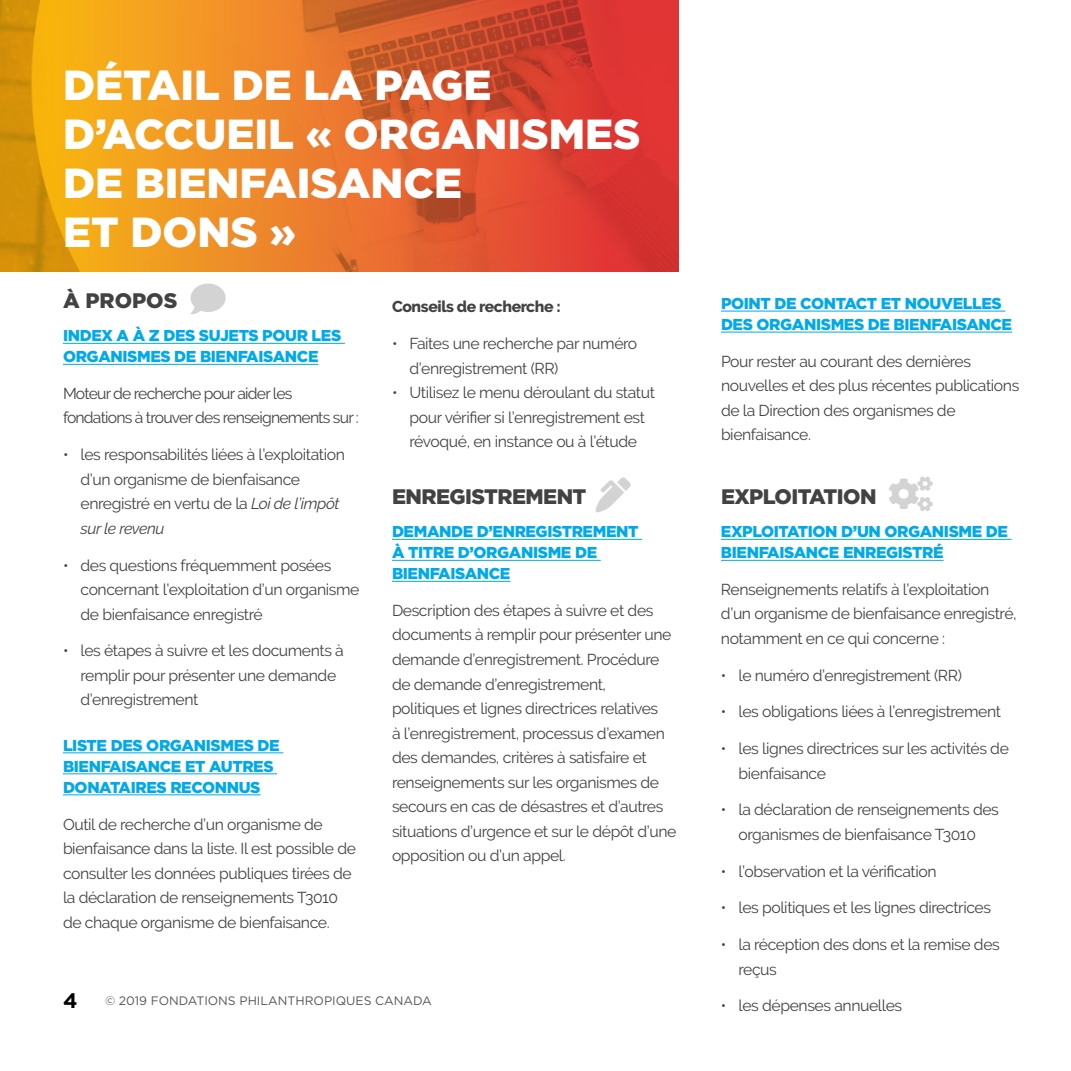
<style>
.page{position:relative;width:1071px;height:1071px;background:#fff}
.page>*{position:absolute;margin:0;border:0;box-sizing:border-box;transform-origin:0 0}
.t1{font:900 42px/49px "Gotham";color:#fff}
.t2{font:900 21px "Gotham";letter-spacing:-.025em;color:#434243}
.t3{font:700 21px "Gotham";color:#000}
.t4{font:15.75px/24.5px "Raleway";letter-spacing:-.025em;color:#434243}
.t5{font:900 15.75px/21px "Gotham";letter-spacing:-.025em;color:#00a9ea}
.t6{font:15.75px/24.5px "Raleway";letter-spacing:-.05em;color:#434243}
.t7{font:800 15.75px "Raleway";letter-spacing:-.025em;color:#434243}
.t8{font:12.25px "Gotham";color:#545558}
.s1{font-style:italic}
</style>
<div class="page">
<img style="left:0;top:0;width:679px;height:271px">
<hr style="left:63px;top:343px;width:282px;height:1px;background:#00a9ea">
<hr style="left:63px;top:364px;width:256px;height:1px;background:#00a9ea">
<hr style="left:63px;top:753px;width:220px;height:1px;background:#00a9ea">
<hr style="left:63px;top:774px;width:214px;height:1px;background:#00a9ea">
<hr style="left:63px;top:795px;width:198px;height:1px;background:#00a9ea">
<hr style="left:392px;top:539px;width:250px;height:1px;background:#00a9ea">
<hr style="left:392px;top:560px;width:209px;height:1px;background:#00a9ea">
<hr style="left:392px;top:581px;width:118px;height:1px;background:#00a9ea">
<hr style="left:721px;top:311px;width:284px;height:1px;background:#00a9ea">
<hr style="left:721px;top:332px;width:291px;height:1px;background:#00a9ea">
<hr style="left:721px;top:539px;width:291px;height:1px;background:#00a9ea">
<hr style="left:721px;top:560px;width:223px;height:1px;background:#00a9ea">
<h1 class="t1" style="left:63px;top:59px;width:579px">DÉTAIL DE LA PAGE<br>D’ACCUEIL « ORGANISMES<br>DE BIENFAISANCE<br>ET DONS »</h1>
<h2 class="t2" style="left:63px;top:288px;width:116px">À PROPOS</h2>
<p class="t5" style="left:63px;top:325px;width:280px">INDEX A À Z DES SUJETS POUR LES<br>ORGANISMES DE BIENFAISANCE</p>
<p class="t6" style="left:63px;top:381px;width:297px">Moteur de recherche pour aider les fondations à trouver des renseignements sur :</p>
<p class="t4" style="left:80px;top:442px;width:266px;text-indent:-17px">• les responsabilités liées à l’exploitation d’un organisme de bienfaisance enregistré en vertu de la <span class="s1">Loi de l’impôt sur le revenu</span></p>
<p class="t4" style="left:80px;top:553px;width:281px;text-indent:-17px">• des questions fréquemment posées concernant l’exploitation d’un organisme de bienfaisance enregistré</p>
<p class="t4" style="left:80px;top:638px;width:265px;text-indent:-17px">• les étapes à suivre et les documents à remplir pour présenter une demande d’enregistrement</p>
<p class="t5" style="left:63px;top:734px;width:218px">LISTE DES ORGANISMES DE<br>BIENFAISANCE ET AUTRES<br>DONATAIRES RECONNUS</p>
<p class="t4" style="left:63px;top:812px;width:295px">Outil de recherche d’un organisme de bienfaisance dans la liste. Il est possible de consulter les données publiques tirées de la déclaration de renseignements T3010 de chaque organisme de bienfaisance.</p>
<p class="t7" style="left:392px;top:298px;width:170px">Conseils de recherche :</p>
<p class="t4" style="left:409px;top:331px;width:229px;text-indent:-17px">• Faites une recherche par numéro d’enregistrement (RR)</p>
<p class="t4" style="left:392px;top:380px;width:265px;text-align:center">• Utilisez le menu déroulant du statut pour vérifier si l’enregistrement est révoqué, en instance ou à l’étude</p>
<h2 class="t2" style="left:392px;top:484px;width:196px">ENREGISTREMENT</h2>
<p class="t5" style="left:392px;top:521px;width:248px">DEMANDE D’ENREGISTREMENT<br>À TITRE D’ORGANISME DE<br>BIENFAISANCE</p>
<p class="t4" style="left:392px;top:598px;width:286px">Description des étapes à suivre et des documents à remplir pour présenter une demande d’enregistrement. Procédure de demande d’enregistrement, politiques et lignes directrices relatives<br>à l’enregistrement, processus d’examen des demandes, critères à satisfaire et renseignements sur les organismes de secours en cas de désastres et d’autres situations d’urgence et sur le dépôt d’une opposition ou d’un appel.</p>
<h2 class="t3" style="left:63px;top:988px;width:16px">4</h2>
<p class="t8" style="left:105px;top:994px;width:328px">© 2019 FONDATIONS PHILANTHROPIQUES CANADA</p>
<p class="t5" style="left:721px;top:293px;width:293px">POINT DE CONTACT ET NOUVELLES<br>DES ORGANISMES DE BIENFAISANCE</p>
<p class="t4" style="left:721px;top:349px;width:300px">Pour rester au courant des dernières nouvelles et des plus récentes publications de la Direction des organismes de bienfaisance.</p>
<h2 class="t2" style="left:721px;top:484px;width:157px">EXPLOITATION</h2>
<p class="t5" style="left:721px;top:521px;width:289px">EXPLOITATION D’UN ORGANISME DE<br>BIENFAISANCE ENREGISTRÉ</p>
<p class="t4" style="left:721px;top:577px;width:297px">Renseignements relatifs à l’exploitation d’un organisme de bienfaisance enregistré, notamment en ce qui concerne :</p>
<p class="t4" style="left:721px;top:663px;width:242px">• le numéro d’enregistrement (RR)</p>
<p class="t4" style="left:721px;top:700px;width:282px">• les obligations liées à l’enregistrement</p>
<p class="t4" style="left:738px;top:736px;width:272px;text-indent:-17px">• les lignes directrices sur les activités de bienfaisance</p>
<p class="t4" style="left:721px;top:798px;width:279px;text-align:center">• la déclaration de renseignements des organismes de bienfaisance T3010</p>
<p class="t4" style="left:721px;top:859px;width:217px">• l’observation et la vérification</p>
<p class="t4" style="left:721px;top:896px;width:272px">• les politiques et les lignes directrices</p>
<p class="t4" style="left:738px;top:932px;width:263px;text-indent:-17px">• la réception des dons et la remise des reçus</p>
<p class="t4" style="left:721px;top:994px;width:183px">• les dépenses annuelles</p>
</div>
